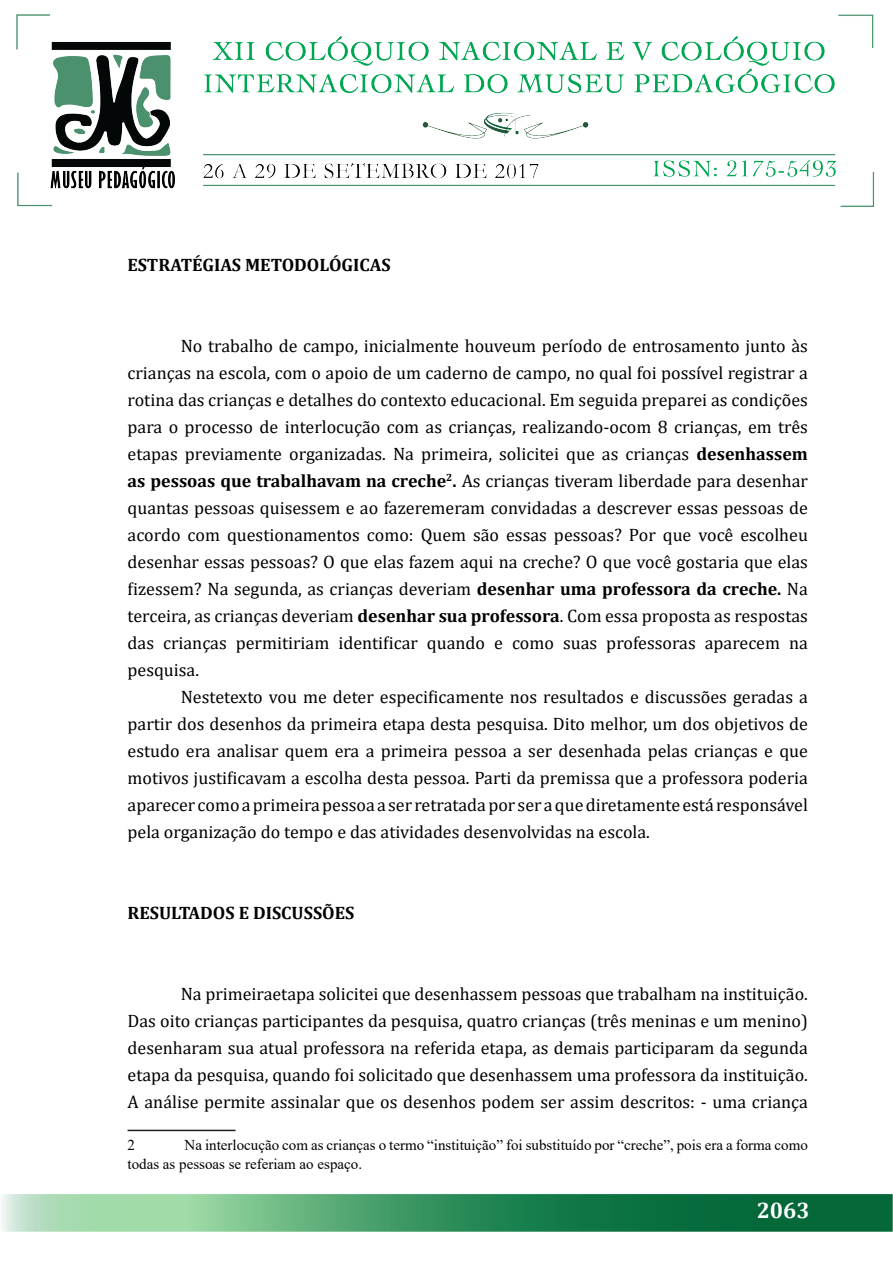
<style>
.page{position:relative;width:893px;height:1263px;background:#fff}
.page>*{position:absolute;margin:0;border:0;box-sizing:border-box;transform-origin:0 0}
.t1{font:700 22.5px "Cambria";color:#fff}
.t2{font:18px/27px "Cambria";color:#000;text-align:justify}
.t3{font:700 18px "Cambria";color:#000}
.t4{font:15px/19.5px "Times New Roman";color:#000}
.s1{font-weight:700}
</style>
<div class="page">
<img style="left:2px;top:14px;width:890px;height:1218px">
<hr style="left:128px;top:1130px;width:108px;height:1px;background:#231f20">
<p class="t3" style="left:128px;top:252px;width:264px">ESTRATÉGIAS METODOLÓGICAS</p>
<p class="t2" style="left:128px;top:332px;width:682px;text-indent:53px">No trabalho de campo, inicialmente houveum período de entrosamento junto às crianças na escola, com o apoio de um caderno de campo, no qual foi possível registrar a rotina das crianças e detalhes do contexto educacional. Em seguida preparei as condições para o processo de interlocução com as crianças, realizando-ocom 8 crianças, em três etapas previamente organizadas. Na primeira, solicitei que as crianças <span class="s1">desenhassem as pessoas que trabalhavam na creche</span><sup>2</sup><span class="s1">.</span> As crianças tiveram liberdade para desenhar quantas pessoas quisessem e ao fazeremeram convidadas a descrever essas pessoas de acordo com questionamentos como: Quem são essas pessoas? Por que você escolheu desenhar essas pessoas? O que elas fazem aqui na creche? O que você gostaria que elas fizessem? Na segunda, as crianças deveriam <span class="s1">desenhar uma professora da creche.</span> Na terceira, as crianças deveriam <span class="s1">desenhar sua professora</span>. Com essa proposta as respostas das crianças permitiriam identificar quando e como suas professoras aparecem na pesquisa.</p>
<p class="t2" style="left:128px;top:683px;width:682px;text-indent:53px">Nestetexto vou me deter especificamente nos resultados e discussões geradas a partir dos desenhos da primeira etapa desta pesquisa. Dito melhor, um dos objetivos de estudo era analisar quem era a primeira pessoa a ser desenhada pelas crianças e que motivos justificavam a escolha desta pessoa. Parti da premissa que a professora poderia aparecer como a primeira pessoa a ser retratada por ser a que diretamente está responsável pela organização do tempo e das atividades desenvolvidas na escola.</p>
<p class="t3" style="left:128px;top:900px;width:228px">RESULTADOS E DISCUSSÕES</p>
<p class="t2" style="left:128px;top:980px;width:682px;text-indent:53px">Na primeiraetapa solicitei que desenhassem pessoas que trabalham na instituição.<br>Das oito crianças participantes da pesquisa, quatro crianças (três meninas e um menino) desenharam sua atual professora na referida etapa, as demais participaram da segunda etapa da pesquisa, quando foi solicitado que desenhassem uma professora da instituição.<br>A análise permite assinalar que os desenhos podem ser assim descritos: - uma criança</p>
<p class="t4" style="left:128px;top:1135px;width:9px">2</p>
<p class="t4" style="left:128px;top:1135px;width:682px;text-indent:57px">Na interlocução com as crianças o termo “instituição” foi substituído por “creche”, pois era a forma como todas as pessoas se referiam ao espaço.</p>
<p class="t1" style="left:757px;top:1195px;width:55px">2063</p>
</div>
